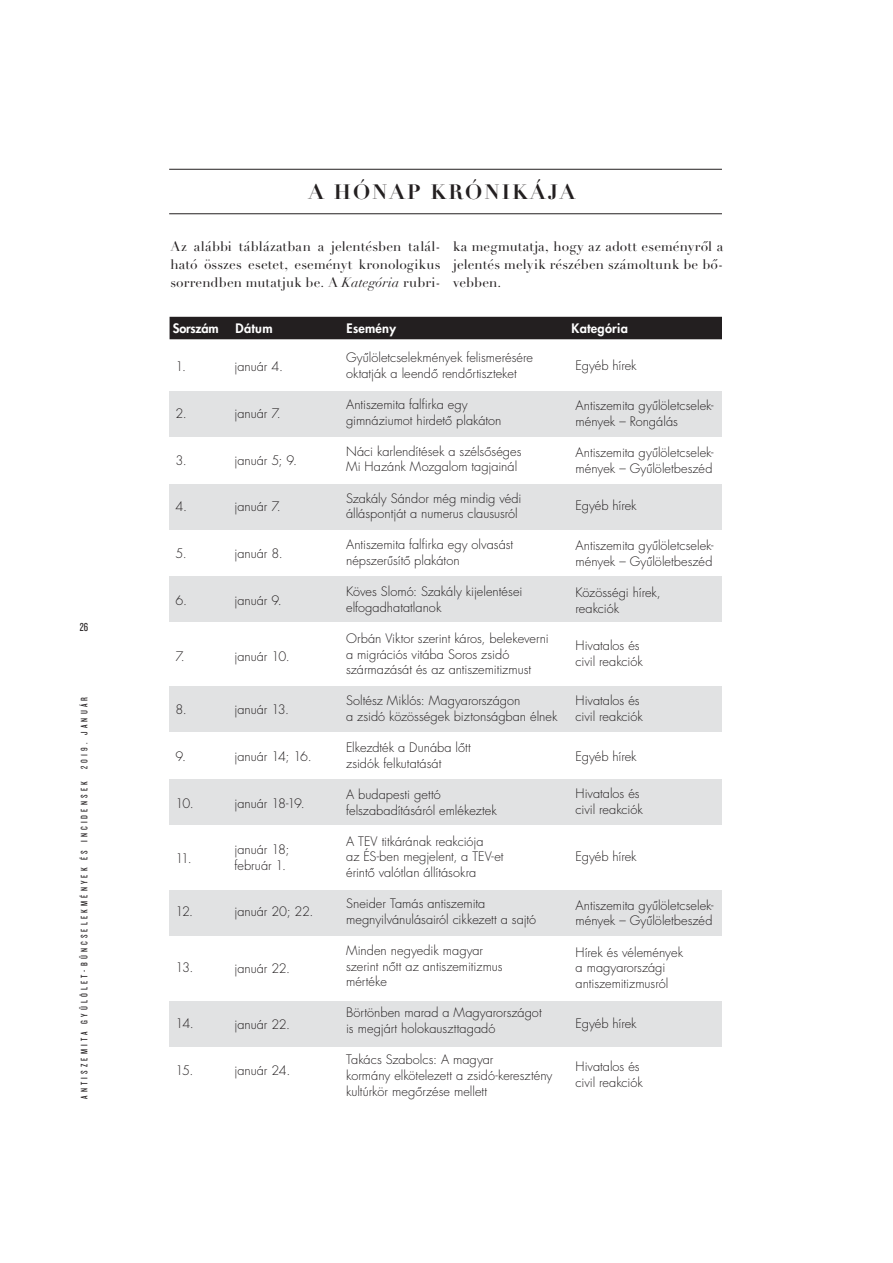
<style>
.page{position:relative;width:893px;height:1263px;background:#fff}
.page>*{position:absolute;margin:0;border:0;box-sizing:border-box;transform-origin:0 0}
.t1{font:700 20.55px "Didot QS";letter-spacing:.1em;color:#231f20}
.t2{font:13.5px/17.9px "Didot QS";letter-spacing:.005em;color:#231f20;text-align:justify}
.t3{font:300 12.75px/15.6px "H Futura";color:#231f20}
.t4{font:800 12.75px "H Futura";letter-spacing:.02em;color:#fff}
.t5{font:800 12.75px "H Futura";letter-spacing:-.02em;color:#fff}
.t6{font:12px "Knockout 28 Junior Feathrwt";color:#231f20}
.t7{font:9.75px "Knockout 28 Junior Feathrwt";letter-spacing:.325em;color:#231f20}
.s1{font-style:italic}
</style>
<div class="page">
<hr style="left:169px;top:213px;width:553px;height:1px;background:#231f20">
<hr style="left:169px;top:169px;width:553px;height:1px;background:#231f20">
<div style="left:169px;top:391px;width:553px;height:45px;background:#e1e2e3"></div>
<div style="left:169px;top:485px;width:553px;height:45px;background:#e1e2e3"></div>
<div style="left:169px;top:577px;width:553px;height:45px;background:#e1e2e3"></div>
<div style="left:169px;top:686px;width:553px;height:45px;background:#e1e2e3"></div>
<div style="left:169px;top:780px;width:553px;height:45px;background:#e1e2e3"></div>
<div style="left:169px;top:890px;width:553px;height:45px;background:#e1e2e3"></div>
<div style="left:169px;top:1001px;width:553px;height:45px;background:#e1e2e3"></div>
<div style="left:170px;top:317px;width:552px;height:22px;background:#231f20"></div>
<p class="t6" style="left:80px;top:619px;width:10px">26</p>
<p class="t7" style="left:78px;top:769px;width:74px;rotate:-90deg">2019. JANUÁR</p>
<p class="t7" style="left:78px;top:1099px;width:319px;rotate:-90deg">ANTISZEMITA GYŰLÖLET-BŰNCSELEKMÉNYEK ÉS INCIDENSEK</p>
<h1 class="t1" style="left:308px;top:179px;width:268px">A HÓNAP KRÓNIKÁJA</h1>
<p class="t2" style="left:170px;top:238px;width:271px">Az alábbi táblázatban a jelentésben talál&shy;ható összes esetet, eseményt kronologikus sorrendben mutatjuk be. A <span class="s1">Kategória</span> rubri-</p>
<p class="t2" style="left:453px;top:238px;width:272px">ka megmutatja, hogy az adott eseményrôl a jelentés melyik részében számoltunk be bô&shy;vebben.</p>
<p class="t5" style="left:173px;top:320px;width:47px">Sorszám</p>
<p class="t4" style="left:236px;top:320px;width:39px">Dátum</p>
<p class="t4" style="left:347px;top:320px;width:51px">Esemény</p>
<p class="t4" style="left:572px;top:320px;width:58px">Kategória</p>
<p class="t3" style="left:346px;top:350px;width:188px">Gyûlöletcselekmények felismerésére oktatják a leendô rendôrtiszteket</p>
<p class="t3" style="left:346px;top:397px;width:157px">Antiszemita falfirka egy gimnáziumot hirdetô plakáton</p>
<p class="t3" style="left:346px;top:443px;width:177px">Náci karlendítések a szélsôséges<br>Mi Hazánk Mozgalom tagjainál</p>
<p class="t3" style="left:346px;top:490px;width:177px">Szakály Sándor még mindig védi álláspontját a numerus claususról</p>
<p class="t3" style="left:346px;top:537px;width:169px">Antiszemita falfirka egy olvasást népszerûsítô plakáton</p>
<p class="t3" style="left:346px;top:584px;width:178px">Köves Slomó: Szakály kijelentései elfogadhatatlanok</p>
<p class="t3" style="left:346px;top:631px;width:204px">Orbán Viktor szerint káros, belekeverni a migrációs vitába Soros zsidó származását és az antiszemitizmust</p>
<p class="t3" style="left:346px;top:693px;width:213px">Soltész Miklós: Magyarországon<br>a zsidó közösségek biztonságban élnek</p>
<p class="t3" style="left:346px;top:740px;width:126px">Elkezdték a Dunába lôtt zsidók felkutatását</p>
<p class="t3" style="left:346px;top:787px;width:152px">A budapesti gettó felszabadításáról emlékeztek</p>
<p class="t3" style="left:346px;top:833px;width:159px">A TEV titkárának reakciója<br>az ÉS-ben megjelent, a TEV-et érintô valótlan állításokra</p>
<p class="t3" style="left:346px;top:896px;width:192px">Sneider Tamás antiszemita megnyilvánulásairól cikkezett a sajtó</p>
<p class="t3" style="left:346px;top:943px;width:158px">Minden negyedik magyar szerint nôtt az antiszemitizmus mértéke</p>
<p class="t3" style="left:346px;top:1005px;width:197px">Börtönben marad a Magyarországot is megjárt holokauszttagadó</p>
<p class="t3" style="left:346px;top:1052px;width:208px">Takács Szabolcs: A magyar<br>kormány elkötelezett a zsidó-keresztény kultúrkör megôrzése mellett</p>
<p class="t3" style="left:576px;top:357px;width:63px">Egyéb hírek</p>
<p class="t3" style="left:576px;top:398px;width:140px">Antiszemita gyûlöletcselek&shy;mények – Rongálás</p>
<p class="t3" style="left:576px;top:445px;width:140px">Antiszemita gyûlöletcselek&shy;mények – Gyûlöletbeszéd</p>
<p class="t3" style="left:576px;top:498px;width:63px">Egyéb hírek</p>
<p class="t3" style="left:576px;top:538px;width:140px">Antiszemita gyûlöletcselek&shy;mények – Gyûlöletbeszéd</p>
<p class="t3" style="left:576px;top:585px;width:87px">Közösségi hírek, reakciók</p>
<p class="t3" style="left:576px;top:638px;width:69px">Hivatalos és civil reakciók</p>
<p class="t3" style="left:576px;top:693px;width:69px">Hivatalos és civil reakciók</p>
<p class="t3" style="left:576px;top:749px;width:63px">Egyéb hírek</p>
<p class="t3" style="left:576px;top:786px;width:69px">Hivatalos és civil reakciók</p>
<p class="t3" style="left:576px;top:848px;width:63px">Egyéb hírek</p>
<p class="t3" style="left:576px;top:897px;width:140px">Antiszemita gyûlöletcselek&shy;mények – Gyûlöletbeszéd</p>
<p class="t3" style="left:576px;top:944px;width:109px">Hírek és vélemények a magyarországi antiszemitizmusról</p>
<p class="t3" style="left:576px;top:1016px;width:63px">Egyéb hírek</p>
<p class="t3" style="left:576px;top:1059px;width:69px">Hivatalos és civil reakciók</p>
<p class="t3" style="left:234px;top:359px;width:50px">január 4.</p>
<p class="t3" style="left:234px;top:405px;width:48px">január 7.</p>
<p class="t3" style="left:234px;top:452px;width:64px">január 5; 9.</p>
<p class="t3" style="left:234px;top:499px;width:48px">január 7.</p>
<p class="t3" style="left:234px;top:546px;width:50px">január 8.</p>
<p class="t3" style="left:234px;top:593px;width:49px">január 9.</p>
<p class="t3" style="left:175px;top:359px;width:12px">1.</p>
<p class="t3" style="left:175px;top:405px;width:13px">2.</p>
<p class="t3" style="left:175px;top:452px;width:13px">3.</p>
<p class="t3" style="left:175px;top:499px;width:13px">4.</p>
<p class="t3" style="left:175px;top:546px;width:13px">5.</p>
<p class="t3" style="left:175px;top:593px;width:13px">6.</p>
<p class="t3" style="left:234px;top:648px;width:57px">január 10.</p>
<p class="t3" style="left:175px;top:648px;width:11px">7.</p>
<p class="t3" style="left:234px;top:702px;width:56px">január 13.</p>
<p class="t3" style="left:234px;top:749px;width:79px">január 14; 16.</p>
<p class="t3" style="left:234px;top:795px;width:72px">január 18-19.</p>
<p class="t3" style="left:234px;top:842px;width:56px">január 18; február 1.</p>
<p class="t3" style="left:234px;top:904px;width:80px">január 20; 22.</p>
<p class="t3" style="left:175px;top:702px;width:13px">8.</p>
<p class="t3" style="left:175px;top:749px;width:12px">9.</p>
<p class="t3" style="left:175px;top:795px;width:20px">10.</p>
<p class="t3" style="left:175px;top:851px;width:18px">11.</p>
<p class="t3" style="left:175px;top:903px;width:19px">12.</p>
<p class="t3" style="left:175px;top:960px;width:19px">13.</p>
<p class="t3" style="left:234px;top:960px;width:57px">január 22.</p>
<p class="t3" style="left:175px;top:1016px;width:20px">14.</p>
<p class="t3" style="left:175px;top:1062px;width:19px">15.</p>
<p class="t3" style="left:234px;top:1016px;width:57px">január 22.</p>
<p class="t3" style="left:234px;top:1063px;width:57px">január 24.</p>
</div>
